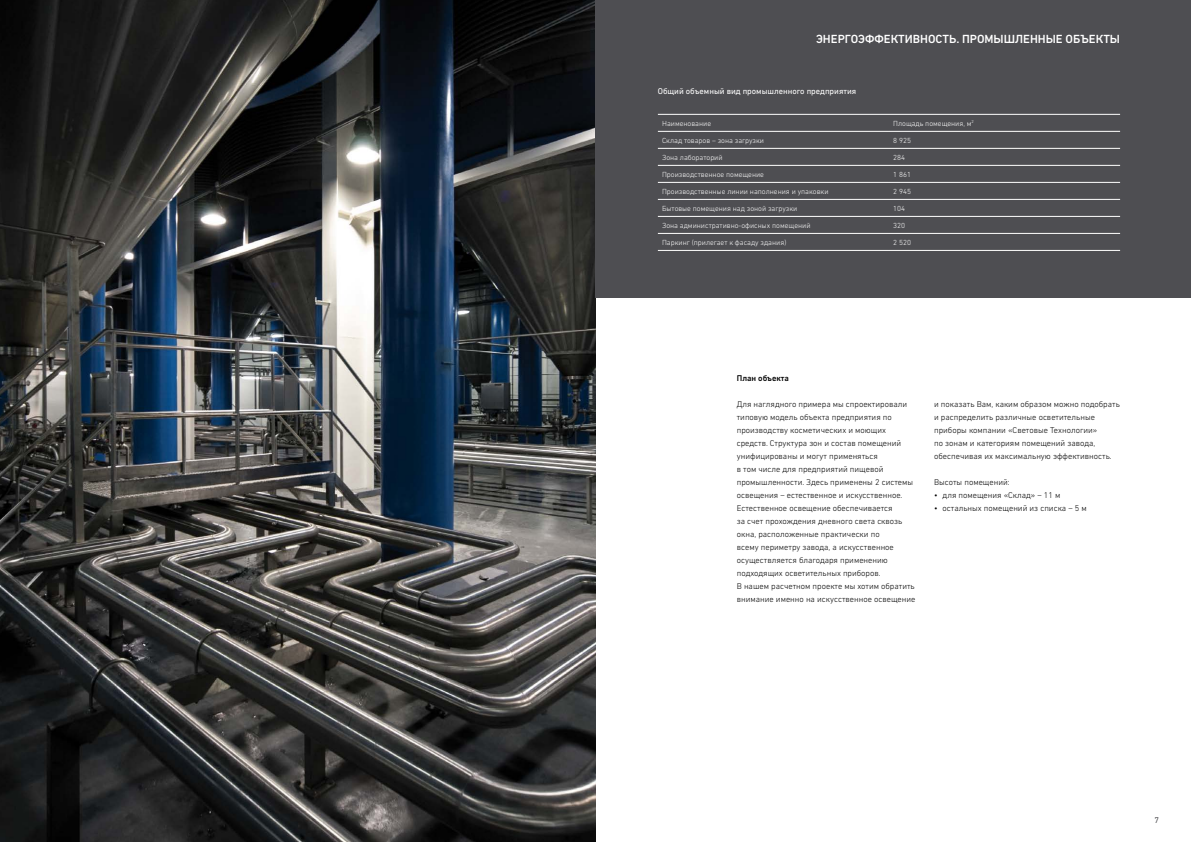
<style>
.page{position:relative;width:1191px;height:842px;background:#fff}
.page>*{position:absolute;margin:0;border:0;box-sizing:border-box;transform-origin:0 0}
.t1{font:500 12px "DIN Next W1 G";color:#fff}
.t2{font:300 8.5px/13px "DIN Next W1 G";color:#000}
.t3{font:8.5px "DIN Next W1 G";color:#fff}
.t4{font:500 8.5px "DIN Next W1 G";color:#000}
.t5{font:8.5px "DIN Next W1 G";color:#4e4e52}
.t6{font:300 7.5px "DIN Next W1 G";color:#fff}
</style>
<div class="page">
<img style="left:0;top:0;width:595px;height:842px">
<div style="left:595px;top:0;width:596px;height:298px;background:#4e4e52"></div>
<hr style="left:658px;top:114px;width:231px;height:1px;background:#fff">
<hr style="left:889px;top:114px;width:231px;height:1px;background:#fff">
<hr style="left:658px;top:131px;width:231px;height:1px;background:#fff">
<hr style="left:889px;top:131px;width:231px;height:1px;background:#fff">
<hr style="left:658px;top:148px;width:231px;height:1px;background:#fff">
<hr style="left:889px;top:148px;width:231px;height:1px;background:#fff">
<hr style="left:658px;top:165px;width:231px;height:1px;background:#fff">
<hr style="left:889px;top:165px;width:231px;height:1px;background:#fff">
<hr style="left:658px;top:182px;width:231px;height:1px;background:#fff">
<hr style="left:889px;top:182px;width:231px;height:1px;background:#fff">
<hr style="left:658px;top:199px;width:231px;height:1px;background:#fff">
<hr style="left:889px;top:199px;width:231px;height:1px;background:#fff">
<hr style="left:658px;top:216px;width:231px;height:1px;background:#fff">
<hr style="left:889px;top:216px;width:231px;height:1px;background:#fff">
<hr style="left:658px;top:233px;width:231px;height:1px;background:#fff">
<hr style="left:889px;top:233px;width:231px;height:1px;background:#fff">
<hr style="left:658px;top:250px;width:231px;height:1px;background:#fff">
<hr style="left:889px;top:250px;width:231px;height:1px;background:#fff">
<h1 class="t1" style="left:816px;top:31px;width:305px">Энергоэффективность. Промышленные объекты</h1>
<p class="t3" style="left:658px;top:87px;width:200px">Общий объемный вид промышленного предприятия</p>
<p class="t6" style="left:662px;top:119px;width:50px">Наименование</p>
<p class="t6" style="left:893px;top:119px;width:82px">Площадь помещения, м<sup>2</sup></p>
<p class="t6" style="left:662px;top:136px;width:103px">Склад товаров – зона загрузки</p>
<p class="t6" style="left:893px;top:136px;width:19px">8 925</p>
<p class="t6" style="left:662px;top:153px;width:62px">Зона лабораторий</p>
<p class="t6" style="left:893px;top:153px;width:13px">284</p>
<p class="t6" style="left:662px;top:170px;width:103px">Производственное помещение</p>
<p class="t6" style="left:893px;top:170px;width:19px">1 861</p>
<p class="t6" style="left:662px;top:187px;width:168px">Производственные линии наполнения и упаковки</p>
<p class="t6" style="left:893px;top:187px;width:19px">2 945</p>
<p class="t6" style="left:662px;top:204px;width:137px">Бытовые помещения над зоной загрузки</p>
<p class="t6" style="left:893px;top:204px;width:13px">104</p>
<p class="t6" style="left:662px;top:221px;width:150px">Зона административно-офисных помещений</p>
<p class="t6" style="left:893px;top:221px;width:13px">320</p>
<p class="t6" style="left:662px;top:238px;width:126px">Паркинг (прилегает к фасаду здания)</p>
<p class="t6" style="left:893px;top:238px;width:19px">2 520</p>
<p class="t4" style="left:737px;top:373px;width:54px">План объекта</p>
<p class="t2" style="left:737px;top:397px;width:180px">Для наглядного примера мы спроектировали типовую модель объекта предприятия по производству косметических и моющих средств. Структура зон и состав помещений унифицированы и могут применяться<br>в том числе для предприятий пищевой промышленности. Здесь применены 2 системы освещения – естественное и искусственное.<br>Естественное освещение обеспечивается<br>за счет прохождения дневного света сквозь окна, расположенные практически по<br>всему периметру завода, а искусственное осуществляется благодаря применению подходящих осветительных приборов.<br>В нашем расчетном проекте мы хотим обратить внимание именно на искусственное освещение</p>
<p class="t2" style="left:934px;top:397px;width:187px">и показать Вам, каким образом можно подобрать и распределить различные осветительные приборы компании «Световые Технологии»<br>по зонам и категориям помещений завода, обеспечивая их максимальную эффективность.</p>
<p class="t2" style="left:934px;top:475px;width:77px">Высоты помещений:</p>
<p class="t2" style="left:934px;top:488px;width:128px">• для помещения «Склад» – 11 м</p>
<p class="t2" style="left:934px;top:501px;width:154px">• остальных помещений из списка – 5 м</p>
<p class="t5" style="left:1154px;top:815px;width:6px">7</p>
</div>
